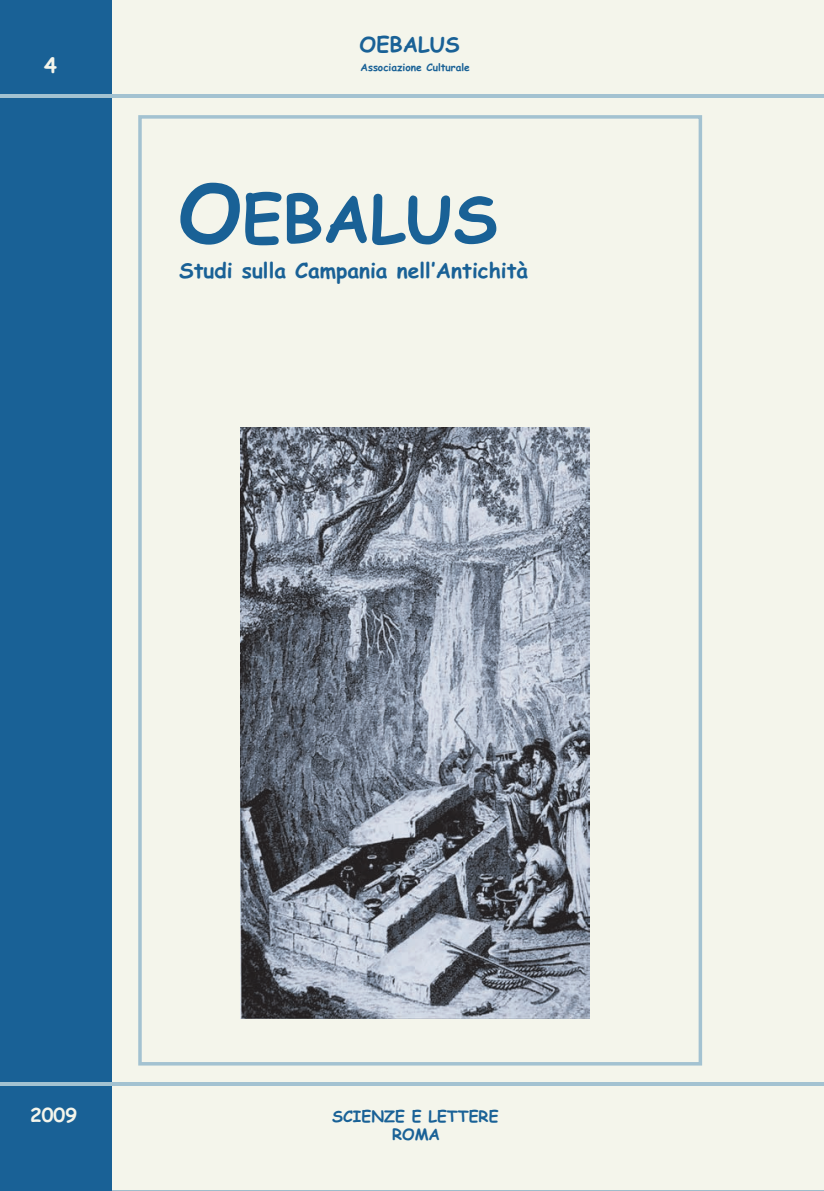
<style>
.page{position:relative;width:824px;height:1191px;background:#fff}
.page>*{position:absolute;margin:0;border:0;box-sizing:border-box;transform-origin:0 0}
.t1{font:700 64.4px "Comic Sans MS";color:#196196}
.t2{font:700 21px "Comic Sans MS";color:#196196}
.t3{font:700 21px "Comic Sans MS";color:#f4f5eb}
.t4{font:700 19.25px "Comic Sans MS";color:#f4f5eb}
.t5{font:700 15.75px/17.8px "Comic Sans MS";color:#196196;text-align:center}
.t6{font:700 10.15px "Comic Sans MS";color:#196196}
.s1{font-size:80.5px}
</style>
<div class="page">
<div style="left:1px;top:0;width:822px;height:1190px;background:#f4f5eb"></div>
<hr style="left:1px;top:0;width:822px;height:1px;background:#196196">
<hr style="left:1px;top:1190px;width:822px;height:1px;background:#196196">
<div style="left:1px;top:1px;width:111px;height:1189px;background:#196196"></div>
<div style="left:138px;top:115px;width:564px;height:950px;border:4px solid #a3c2d1"></div>
<hr style="left:1px;top:95px;width:822px;height:3px;background:#a3c2d1">
<hr style="left:1px;top:1082px;width:822px;height:3px;background:#a3c2d1">
<img style="left:240px;top:428px;width:349px;height:590px">
<p class="t3" style="left:44px;top:56px;width:14px">4</p>
<p class="t2" style="left:359px;top:35px;width:101px">OEBALUS</p>
<p class="t6" style="left:360px;top:62px;width:111px">Associazione Culturale</p>
<p class="t1" style="left:178px;top:191px;width:321px"><span class="s1">O</span>EBALUS</p>
<p class="t2" style="left:179px;top:262px;width:350px">Studi sulla Campania nell’Antichità</p>
<p class="t4" style="left:30px;top:1106px;width:48px">2009</p>
<p class="t5" style="left:332px;top:1109px;width:168px">SCIENZE E LETTERE<br>ROMA</p>
</div>
